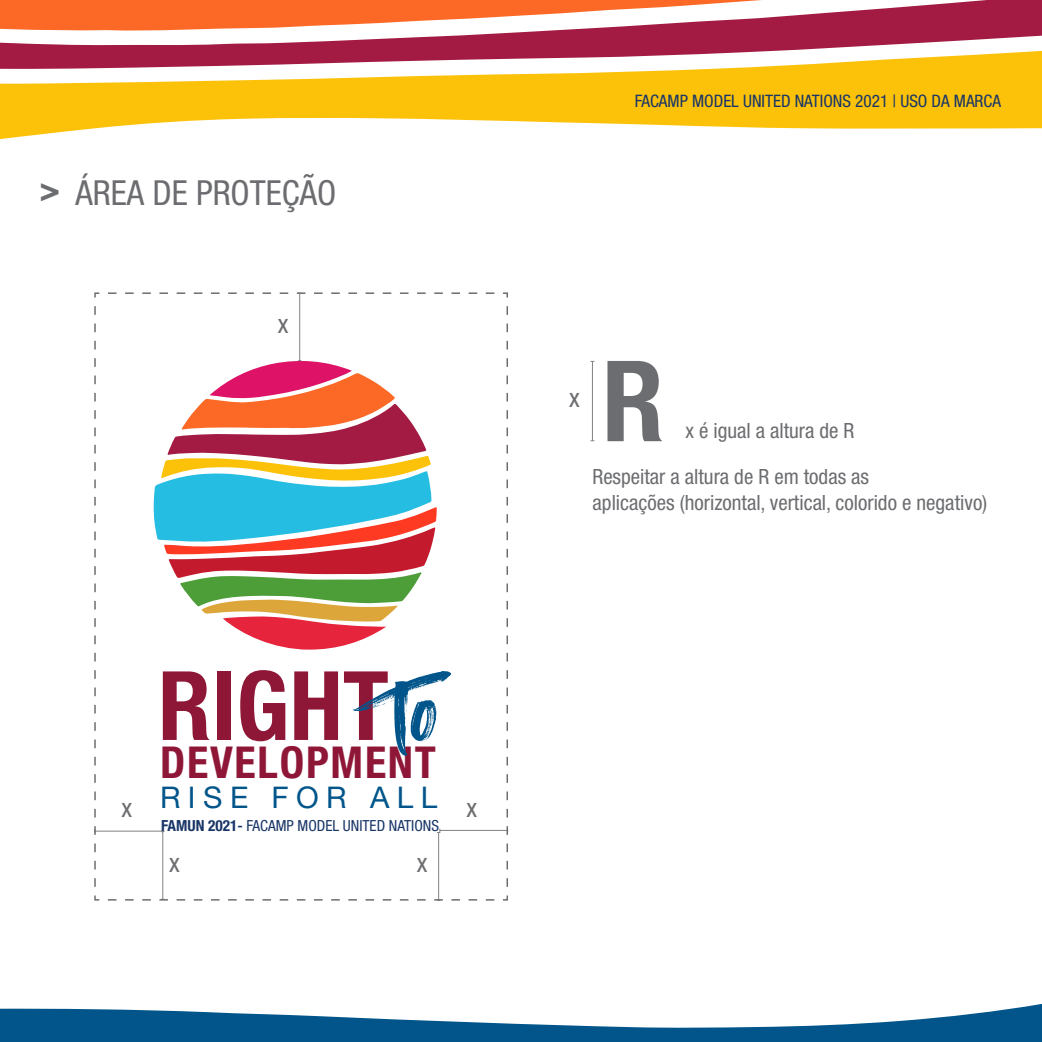
<style>
.page{position:relative;width:1042px;height:1042px;background:#fff}
.page>*{position:absolute;margin:0;border:0;box-sizing:border-box;transform-origin:0 0}
.t1{font:700 condensed 112.35px "Helvetica Neue LT Pro";color:#6c6d70}
.t2{font:700 condensed 95.9px "Helvetica Neue LT Pro";color:#8e1737}
.t3{font:700 condensed 44.1px "Helvetica Neue LT Pro";letter-spacing:.04em;color:#8e1737}
.t4{font:condensed 34.65px "Helvetica Neue LT Pro";color:#6c6d70}
.t5{font:29.93px "Helvetica Neue LT Pro";letter-spacing:.25em;color:#01558a}
.t6{font:condensed 26.25px "Helvetica Neue LT Pro";color:#6c6d70}
.t7{font:condensed 21px "Helvetica Neue LT Pro";color:#6c6d70}
.t8{font:condensed 17.15px "Helvetica Neue LT Pro";color:#183567}
.t9{font:condensed 15.22px "Helvetica Neue LT Pro";color:#183567}
.s1{font-weight:700}
.s2{font-weight:500}
</style>
<div class="page">
<svg style="left:0;top:69px;width:1042px;height:71px;fill:#fcc209"></svg>
<svg style="left:0;top:0;width:1042px;height:69px"></svg>
<svg style="left:0;top:1003px;width:1042px;height:39px;fill:#01558a"></svg>
<hr style="left:592px;top:361px;width:1px;height:80px;background:#808285">
<svg style="left:94px;top:292px;width:415px;height:609px"></svg>
<hr style="left:299px;top:293px;width:1px;height:67px;background:#808285">
<svg style="left:153px;top:358px;width:284px;height:292px"></svg>
<svg style="left:104px;top:292px;width:390px;height:2px"></svg>
<svg style="left:349px;top:667px;width:120px;height:99px"></svg>
<p class="t4" style="left:40px;top:172px;width:298px"><span class="s1">&gt;</span> ÁREA DE PROTEÇÃO</p>
<p class="t6" style="left:278px;top:308px;width:12px">x</p>
<p class="t6" style="left:121px;top:793px;width:12px">x</p>
<p class="t2" style="left:158px;top:648px;width:232px">RIGHT</p>
<p class="t3" style="left:160px;top:736px;width:278px">DEVELOPMENT</p>
<p class="t5" style="left:160px;top:779px;width:279px">RISE FOR ALL</p>
<p class="t9" style="left:161px;top:817px;width:279px"><span class="s1">FAMUN 2021</span><span class="s2">-</span> FACAMP MODEL UNITED NATIONS</p>
<p class="t6" style="left:169px;top:847px;width:12px">x</p>
<p class="t6" style="left:417px;top:847px;width:12px">x</p>
<p class="t6" style="left:466px;top:793px;width:12px">x</p>
<p class="t8" style="left:635px;top:91px;width:368px">FACAMP MODEL UNITED NATIONS 2021 | USO DA MARCA</p>
<p class="t6" style="left:569px;top:383px;width:12px">x</p>
<p class="t1" style="left:602px;top:333px;width:64px">R</p>
<p class="t7" style="left:685px;top:419px;width:171px">x é igual a altura de R</p>
<p class="t7" style="left:592px;top:465px;width:278px">Respeitar a altura de R em todas as</p>
<p class="t7" style="left:592px;top:490px;width:396px">aplicações (horizontal, vertical, colorido e negativo)</p>
</div>
